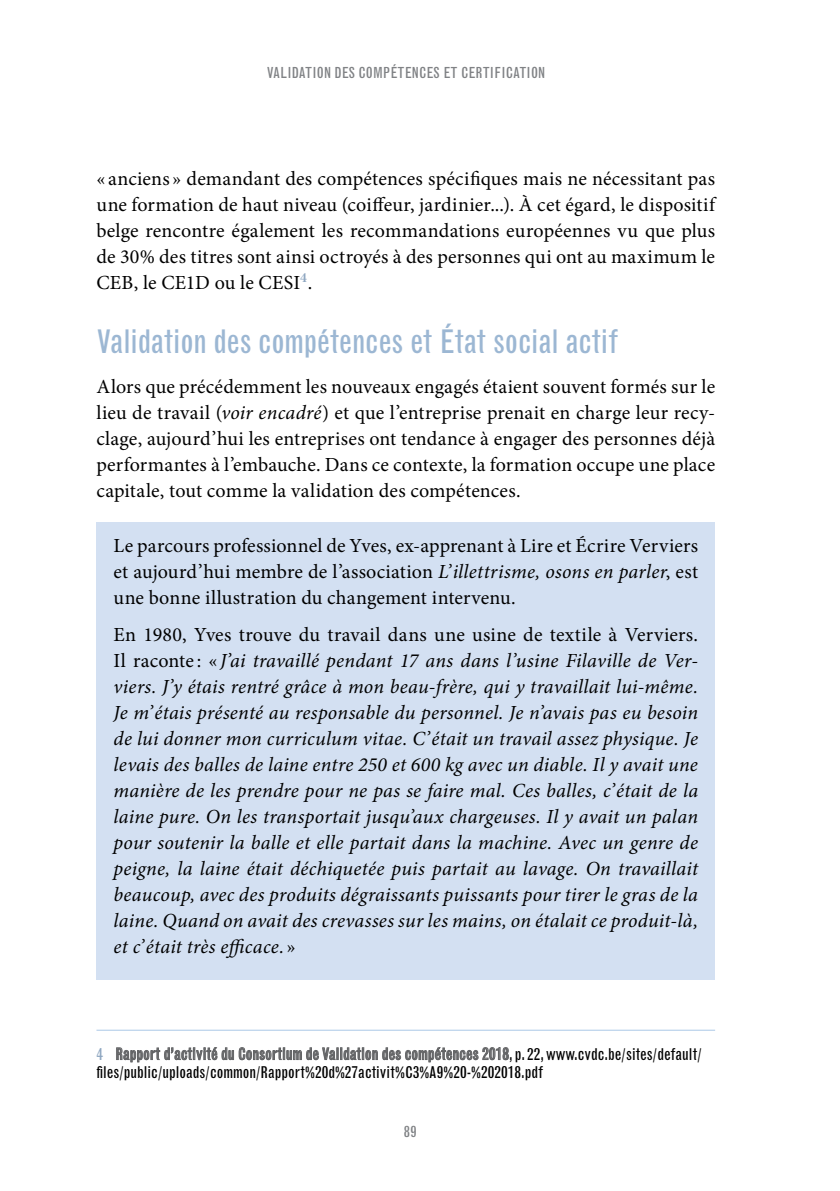
<style>
.page{position:relative;width:840px;height:1191px;background:#fff}
.page>*{position:absolute;margin:0;border:0;box-sizing:border-box;transform-origin:0 0}
.t1{font:condensed 32px "Grotesque MT Std";letter-spacing:-.005em;color:#9cb7d3}
.t2{font:italic 20px/26px "Minion Pro";letter-spacing:.01em;color:#000;text-align:justify}
.t3{font:20px/26px "Minion Pro";letter-spacing:.005em;color:#000;text-align:justify}
.t4{font:condensed 16px/18px "Grotesque MT Std";color:#000}
.t5{font:condensed 15px "Grotesque MT Std";letter-spacing:.01em;color:#808285}
.s1{font-style:italic}
.s2{font-style:normal}
.s3{color:#8fa7c1}
.s4{color:#636466}
</style>
<div class="page">
<div style="left:96px;top:523px;width:618px;height:457px;background:#d3e0f2"></div>
<hr style="left:96px;top:1029px;width:618px;height:1px;background:#abc8e7">
<svg style="left:116px;top:1047px;width:392px;height:15px"></svg>
<p class="t5" style="left:266px;top:64px;width:280px">VALIDATION DES COMPÉTENCES ET CERTIFICATION</p>
<p class="t3" style="left:96px;top:165px;width:619px">« anciens » demandant des compétences spécifiques mais ne nécessitant pas une formation de haut niveau (coiffeur, jardinier...). À cet égard, le dispositif belge rencontre également les recommandations européennes vu que plus de 30% des titres sont ainsi octroyés à des personnes qui ont au maximum le CEB, le CE1D ou le CESI<sup>4</sup>.</p>
<h1 class="t1" style="left:96px;top:323px;width:523px">Validation des compétences et État social actif</h1>
<p class="t3" style="left:96px;top:374px;width:620px">Alors que précédemment les nouveaux engagés étaient souvent formés sur le lieu de travail (<span class="s1">voir encadré</span>) et que l’entreprise prenait en charge leur recy&shy;clage, aujourd’hui les entreprises ont tendance à engager des personnes déjà performantes à l’embauche. Dans ce contexte, la formation occupe une place capitale, tout comme la validation des compétences.</p>
<p class="t3" style="left:113px;top:532px;width:585px">Le parcours professionnel de Yves, ex-apprenant à Lire et Écrire Verviers et aujourd’hui membre de l’association <span class="s1">L’illettrisme, osons en parler</span>, est une bonne illustration du changement intervenu.</p>
<p class="t2" style="left:113px;top:621px;width:586px"><span class="s2">En 1980, Yves trouve du travail dans une usine de textile à Verviers.<br>Il raconte : «</span> J’ai travaillé pendant 17 ans dans l’usine Filaville de Ver&shy;viers. J’y étais rentré grâce à mon beau-frère, qui y travaillait lui-même.<br>Je m’étais présenté au responsable du personnel. Je n’avais pas eu besoin de lui donner mon curriculum vitae. C’était un travail assez physique. Je levais des balles de laine entre 250 et 600 kg avec un diable. Il y avait une manière de les prendre pour ne pas se faire mal. Ces balles, c’était de la laine pure. On les transportait jusqu’aux chargeuses. Il y avait un palan pour soutenir la balle et elle partait dans la machine. Avec un genre de peigne, la laine était déchiquetée puis partait au lavage. On travaillait beaucoup, avec des produits dégraissants puissants pour tirer le gras de la laine. Quand on avait des crevasses sur les mains, on étalait ce produit-là, et c’était très efficace. <span class="s2">»</span></p>
<p class="t4" style="left:96px;top:1045px;width:606px"><span class="s3">4</span> <span class="s4">Rapport d’activité du Consortium de Validation des compétences 2018</span>, p. 22, www.cvdc.be/sites/default/ files/public/uploads/common/Rapport%20d%27activit%C3%A9%20-%202018.pdf</p>
<p class="t5" style="left:403px;top:1122px;width:15px">89</p>
</div>
